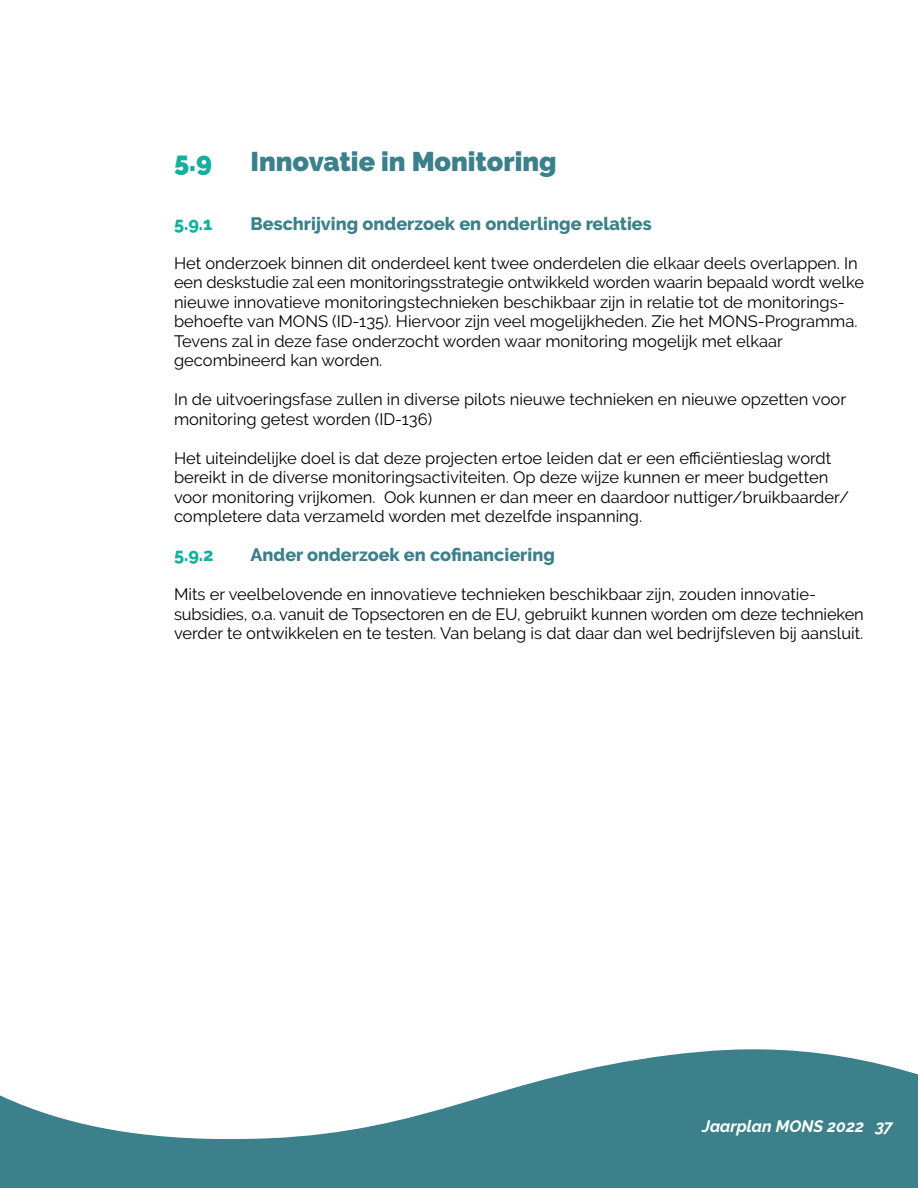
<style>
.page{position:relative;width:918px;height:1188px;background:#fff}
.page>*{position:absolute;margin:0;border:0;box-sizing:border-box;transform-origin:0 0}
.H3_NZ_Paragraafkop{font:900 27px "Raleway";color:#3b808a}
.H3_NZ_Paragraafkop-2{font:900 27px "Raleway";color:#14b09e}
.H4_NZ_Alineakop{font:800 18px "Raleway";color:#3b808a}
.H4_NZ_Alineakop-2{font:800 18px "Raleway";color:#14b09e}
.P_NZ_Broodtekst{font:16.5px/19.5px "Raleway";color:#000}
.t1{font:italic 700 16.5px "Raleway";color:#fff}
</style>
<div class="page">
<svg style="left:0;top:1049px;width:918px;height:139px;fill:#3b808a"></svg>
<h3 class="H3_NZ_Paragraafkop-2" style="left:174px;top:146px;width:39px">5.9</h3>
<h3 class="H3_NZ_Paragraafkop" style="left:251px;top:146px;width:308px">Innovatie in Monitoring</h3>
<h4 class="H4_NZ_Alineakop-2" style="left:174px;top:213px;width:40px">5.9.1</h4>
<h4 class="H4_NZ_Alineakop" style="left:251px;top:213px;width:403px">Beschrijving onderzoek en onderlinge relaties</h4>
<p class="P_NZ_Broodtekst" style="left:174px;top:253px;width:692px">Het onderzoek binnen dit onderdeel kent twee onderdelen die elkaar deels overlappen. In een deskstudie zal een monitoringsstrategie ontwikkeld worden waarin bepaald wordt welke nieuwe innovatieve monitoringstechnieken beschikbaar zijn in relatie tot de monitorings&shy;behoefte van MONS (ID-135). Hiervoor zijn veel mogelijkheden. Zie het MONS-Programma.<br>Tevens zal in deze fase onderzocht worden waar monitoring mogelijk met elkaar gecombineerd kan worden.</p>
<p class="P_NZ_Broodtekst" style="left:174px;top:389px;width:674px">In de uitvoeringsfase zullen in diverse pilots nieuwe technieken en nieuwe opzetten voor monitoring getest worden (ID-136)</p>
<p class="P_NZ_Broodtekst" style="left:174px;top:448px;width:677px">Het uiteindelijke doel is dat deze projecten ertoe leiden dat er een efficiëntieslag wordt bereikt in de diverse monitoringsactiviteiten. Op deze wijze kunnen er meer budgetten voor monitoring vrijkomen. Ook kunnen er dan meer en daardoor nuttiger/bruikbaarder/ completere data verzameld worden met dezelfde inspanning.</p>
<h4 class="H4_NZ_Alineakop-2" style="left:174px;top:544px;width:41px">5.9.2</h4>
<h4 class="H4_NZ_Alineakop" style="left:251px;top:544px;width:306px">Ander onderzoek en cofinanciering</h4>
<p class="P_NZ_Broodtekst" style="left:174px;top:584px;width:691px">Mits er veelbelovende en innovatieve technieken beschikbaar zijn, zouden innovatie&shy;subsidies, o.a. vanuit de Topsectoren en de EU, gebruikt kunnen worden om deze technieken verder te ontwikkelen en te testen. Van belang is dat daar dan wel bedrijfsleven bij aansluit.</p>
<p class="t1" style="left:702px;top:1117px;width:192px">Jaarplan MONS 2022 37</p>
</div>
